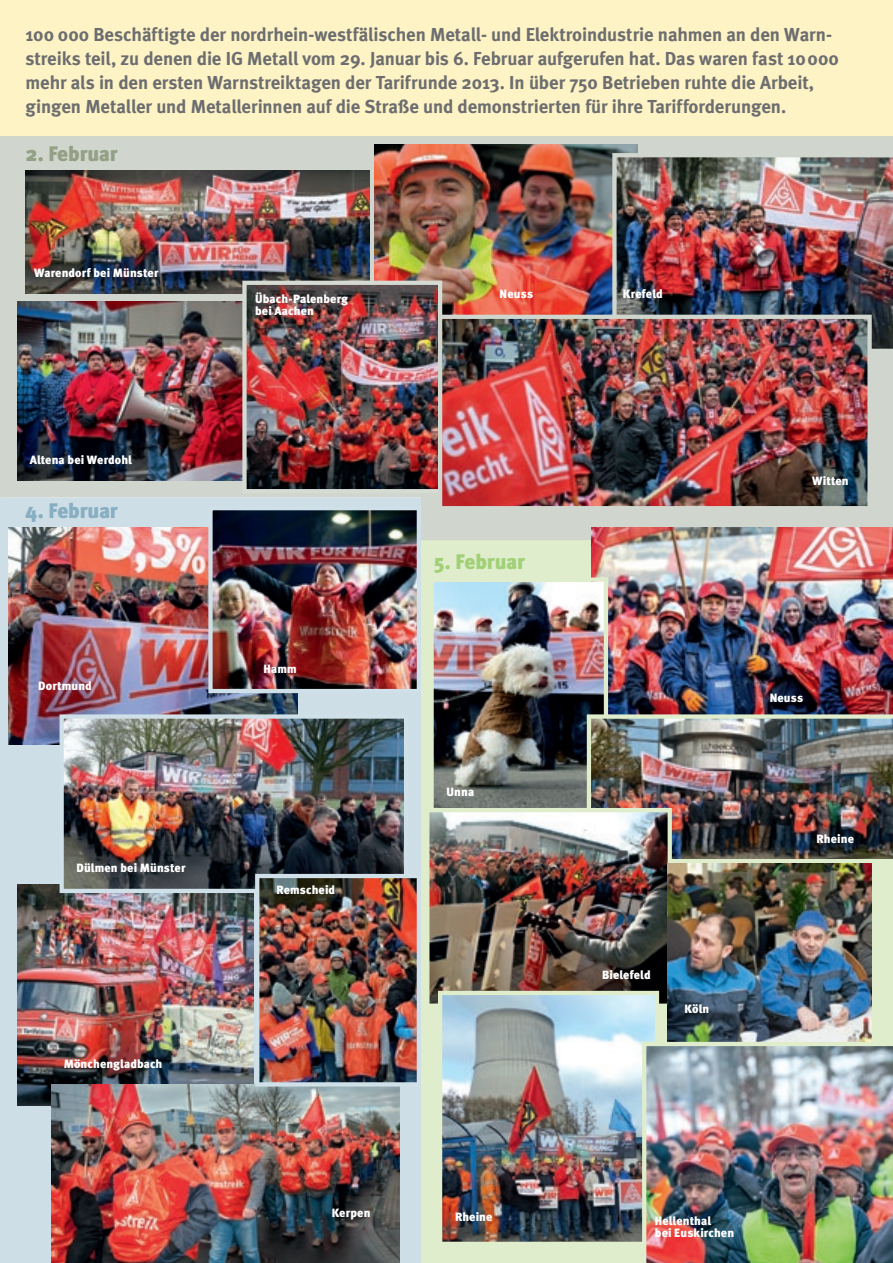
<style>
.page{position:relative;width:893px;height:1263px;background:#fff}
.page>*{position:absolute;margin:0;border:0;box-sizing:border-box;transform-origin:0 0}
.t1{font:900 21px "Meta";letter-spacing:-.005em;color:#93a085}
.t2{font:900 21px "Meta";letter-spacing:-.005em;color:#87aec1}
.t3{font:900 21px "Meta";letter-spacing:-.005em;color:#a1d076}
.t4{font:700 18.75px/24px "Meta";letter-spacing:-.005em;color:#6c6d70}
.t5{font:900 12px/12px "Meta";letter-spacing:.01em;color:#fff}
</style>
<div class="page">
<div style="left:0;top:0;width:893px;height:136px;background:#fef3c4"></div>
<div style="left:0;top:136px;width:893px;height:361px;background:#d0d6cd"></div>
<div style="left:421px;top:497px;width:472px;height:43px;background:#d0d6cd"></div>
<div style="left:421px;top:540px;width:472px;height:723px;background:#dfedcd"></div>
<div style="left:0;top:497px;width:421px;height:766px;background:#cedee7"></div>
<img style="left:9px;top:527px;width:289px;height:217px">
<img style="left:208px;top:506px;width:213px;height:187px">
<img style="left:17px;top:884px;width:236px;height:222px">
<img style="left:60px;top:714px;width:348px;height:179px">
<img style="left:591px;top:527px;width:302px;height:187px">
<img style="left:433px;top:577px;width:175px;height:231px">
<img style="left:587px;top:714px;width:306px;height:145px">
<img style="left:429px;top:808px;width:243px;height:200px">
<img style="left:668px;top:863px;width:204px;height:179px">
<img style="left:438px;top:991px;width:221px;height:251px">
<img style="left:642px;top:1042px;width:251px;height:221px">
<img style="left:51px;top:1084px;width:349px;height:179px">
<img style="left:26px;top:170px;width:344px;height:123px">
<img style="left:17px;top:302px;width:225px;height:178px">
<img style="left:0;top:1050px;width:1px;height:192px">
<img style="left:374px;top:145px;width:264px;height:170px">
<img style="left:612px;top:153px;width:281px;height:200px">
<img style="left:255px;top:874px;width:166px;height:212px">
<img style="left:0;top:595px;width:1px;height:213px">
<img style="left:242px;top:281px;width:200px;height:212px">
<img style="left:438px;top:315px;width:434px;height:191px">
<p class="t4" style="left:26px;top:22px;width:815px">100 000 Beschäftigte der nordrhein-westfälischen Metall- und Elektroindustrie nahmen an den Warn&shy;streiks teil, zu denen die IG Metall vom 29. Januar bis 6. Februar aufgerufen hat. Das waren fast 10000 mehr als in den ersten Warnstreiktagen der Tarifrunde 2013. In über 750 Betrieben ruhte die Arbeit, gingen Metaller und Metallerinnen auf die Straße und demonstrierten für ihre Tarifforderungen.</p>
<p class="t1" style="left:26px;top:141px;width:94px">2. Februar</p>
<p class="t5" style="left:34px;top:267px;width:126px">Warendorf bei Münster</p>
<p class="t5" style="left:30px;top:454px;width:104px">Altena bei Werdohl</p>
<p class="t2" style="left:26px;top:498px;width:94px">4. Februar</p>
<p class="t5" style="left:38px;top:679px;width:55px">Dortmund</p>
<p class="t5" style="left:77px;top:862px;width:110px">Dülmen bei Münster</p>
<p class="t5" style="left:64px;top:1058px;width:100px">Mönchengladbach</p>
<p class="t5" style="left:255px;top:292px;width:94px">Übach-Palenberg bei Aachen</p>
<p class="t5" style="left:264px;top:662px;width:35px">Hamm</p>
<p class="t5" style="left:276px;top:883px;width:60px">Remscheid</p>
<p class="t5" style="left:500px;top:288px;width:35px">Neuss</p>
<p class="t5" style="left:623px;top:288px;width:41px">Krefeld</p>
<p class="t3" style="left:434px;top:549px;width:93px">5. Februar</p>
<p class="t5" style="left:446px;top:786px;width:29px">Unna</p>
<p class="t5" style="left:812px;top:475px;width:38px">Witten</p>
<p class="t5" style="left:602px;top:968px;width:50px">Bielefeld</p>
<p class="t5" style="left:685px;top:1002px;width:26px">Köln</p>
<p class="t5" style="left:770px;top:692px;width:35px">Neuss</p>
<p class="t5" style="left:816px;top:832px;width:39px">Rheine</p>
<p class="t5" style="left:332px;top:1207px;width:40px">Kerpen</p>
<p class="t5" style="left:455px;top:1211px;width:39px">Rheine</p>
<p class="t5" style="left:655px;top:1215px;width:81px">Hellenthal<br>bei Euskirchen</p>
</div>
